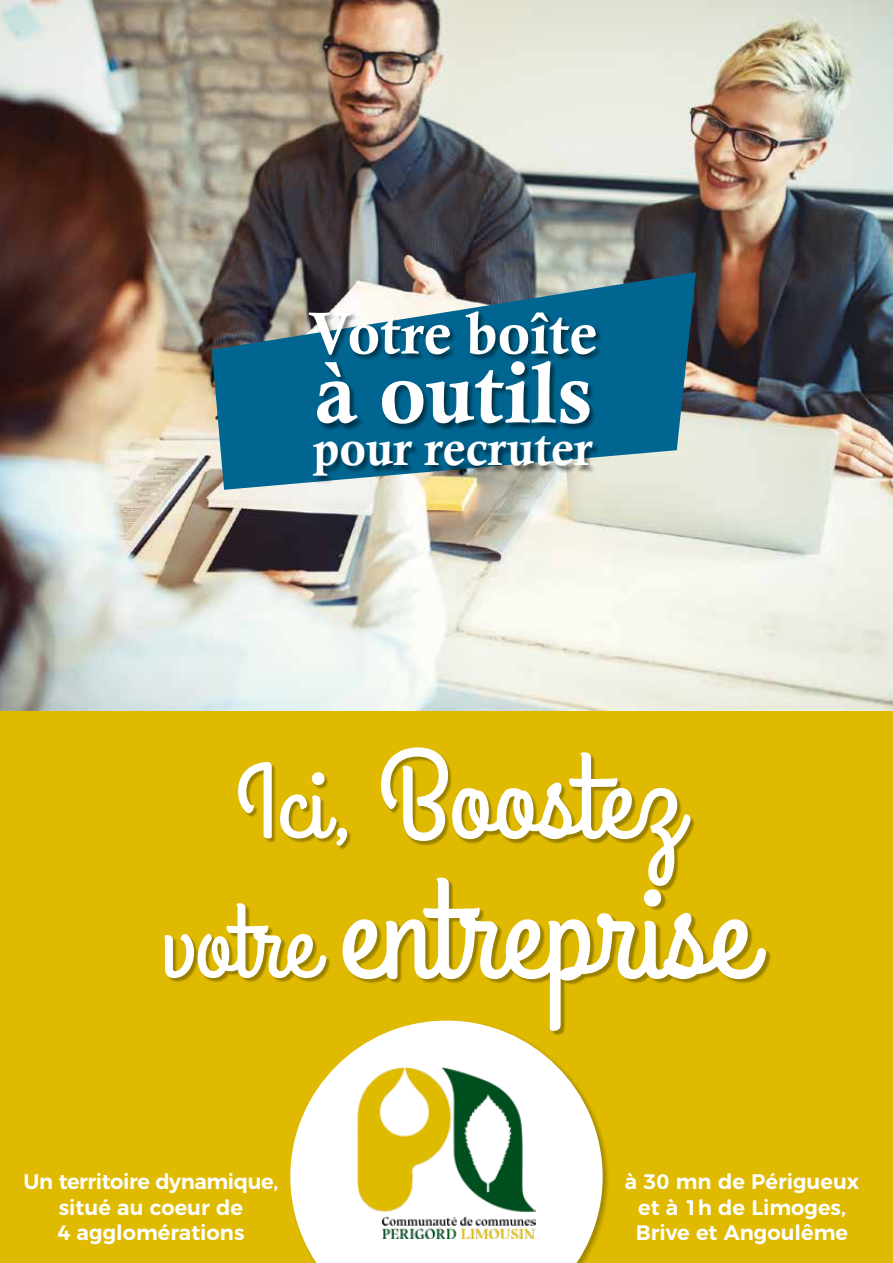
<style>
.page{position:relative;width:893px;height:1263px;background:#dfba00}
.page>*{position:absolute;margin:0;border:0;box-sizing:border-box;transform-origin:0 0}
.t1{font:142.35px "Grand Hotel";color:#fff}
.t2{font:105px "Grand Hotel";color:#fff}
.t3{font:86.4px "Calis MT Bol";color:#fff}
.t4{font:59.4px "Calis MT Bol";color:#fff}
.t5{font:48.6px "Calis MT Bol";color:#fff}
.t6{font:600 21px/25.2px "Montserrat";color:#fff;text-align:center}
.s1{font-size:105px}
</style>
<div class="page">
<img style="left:0;top:0;width:893px;height:710px">
<div style="left:289px;top:1019px;width:321px;height:244px;background:#000;opacity:.26"></div>
<svg style="left:290px;top:1036px;width:313px;height:227px;fill:#fff"></svg>
<img style="left:358px;top:1067px;width:177px;height:171px">
<svg style="left:212px;top:272px;width:484px;height:218px;fill:#006691"></svg>
<div style="left:309px;top:311px;width:294px;height:173px;background:#000;opacity:.5"></div>
<div style="left:240px;top:763px;width:112px;height:87px;background:#000;opacity:.31"></div>
<svg style="left:381px;top:747px;width:310px;height:132px"></svg>
<div style="left:165px;top:879px;width:606px;height:157px;background:#000;opacity:.31"></div>
<h3 class="t4" style="left:309px;top:299px;width:290px">Votre boîte</h3>
<h3 class="t3" style="left:314px;top:343px;width:280px">à outils</h3>
<h3 class="t5" style="left:313px;top:421px;width:281px">pour recruter</h3>
<h2 class="t2" style="left:236px;top:736px;width:121px">Ici,</h2>
<h1 class="t1" style="left:161px;top:840px;width:593px"><span class="s1">votre</span> entreprise</h1>
<p class="t6" style="left:24px;top:1168px;width:256px">Un territoire dynamique, situé au coeur de<br>4 agglomérations</p>
<p class="t6" style="left:625px;top:1168px;width:236px">à 30 mn de Périgueux et à 1h de Limoges,<br>Brive et Angoulême</p>
</div>
